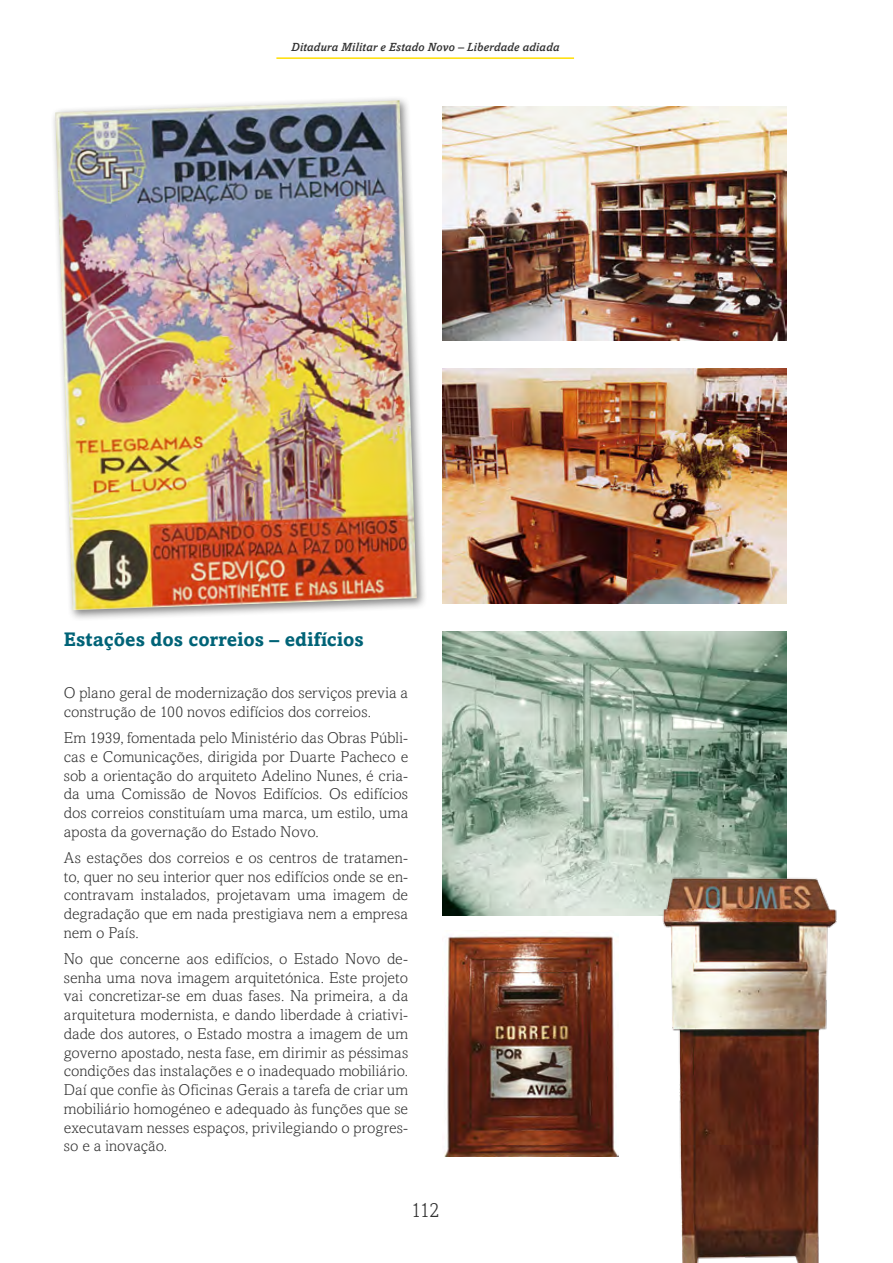
<style>
.page{position:relative;width:893px;height:1263px;background:#fff}
.page>*{position:absolute;margin:0;border:0;box-sizing:border-box;transform-origin:0 0}
.t1{font:21px "Amasis Light PL";color:#323232}
.t2{font:19.5px "Amasis Bold PL";color:#006377}
.t3{font:15.75px/18.8px "Amasis Light PL";letter-spacing:.005em;color:#323232;text-align:justify}
.t4{font:12px "Amasis Medium Italic PL";letter-spacing:.01em;color:#323232}
</style>
<div class="page">
<hr style="left:276px;top:57px;width:298px;height:2px;background:#ffde00">
<div style="left:50px;top:96px;width:378px;height:525px;background:#323232;opacity:.6"></div>
<img style="left:55px;top:100px;width:362px;height:510px">
<img style="left:442px;top:106px;width:345px;height:235px">
<img style="left:442px;top:369px;width:345px;height:234px">
<img style="left:442px;top:631px;width:345px;height:284px">
<img style="left:444px;top:936px;width:175px;height:221px">
<img style="left:645px;top:868px;width:192px;height:395px">
<p class="t4" style="left:291px;top:40px;width:270px">Ditadura Militar e Estado Novo – Liberdade adiada</p>
<p class="t2" style="left:64px;top:628px;width:301px">Estações dos correios – edifícios</p>
<p class="t3" style="left:64px;top:684px;width:346px">O plano geral de modernização dos serviços previa a construção de 100 novos edifícios dos correios.</p>
<p class="t3" style="left:64px;top:728px;width:346px">Em 1939, fomentada pelo Ministério das Obras Públi&shy;cas e Comunicações, dirigida por Duarte Pacheco e sob a orientação do arquiteto Adelino Nunes, é cria&shy;da uma Comissão de Novos Edifícios. Os edifícios dos correios constituíam uma marca, um estilo, uma aposta da governação do Estado Novo.</p>
<p class="t3" style="left:64px;top:848px;width:346px">As estações dos correios e os centros de tratamen&shy;to, quer no seu interior quer nos edifícios onde se en&shy;contravam instalados, projetavam uma imagem de degradação que em nada prestigiava nem a empresa nem o País.</p>
<p class="t3" style="left:64px;top:949px;width:346px">No que concerne aos edifícios, o Estado Novo de&shy;senha uma nova imagem arquitetónica. Este projeto vai concretizar-se em duas fases. Na primeira, a da arquitetura modernista, e dando liberdade à criativi&shy;dade dos autores, o Estado mostra a imagem de um governo apostado, nesta fase, em dirimir as péssimas condições das instalações e o inadequado mobiliário.<br>Daí que confie às Oficinas Gerais a tarefa de criar um mobiliário homogéneo e adequado às funções que se executavam nesses espaços, privilegiando o progres&shy;so e a inovação.</p>
<h1 class="t1" style="left:411px;top:1198px;width:31px">112</h1>
</div>
